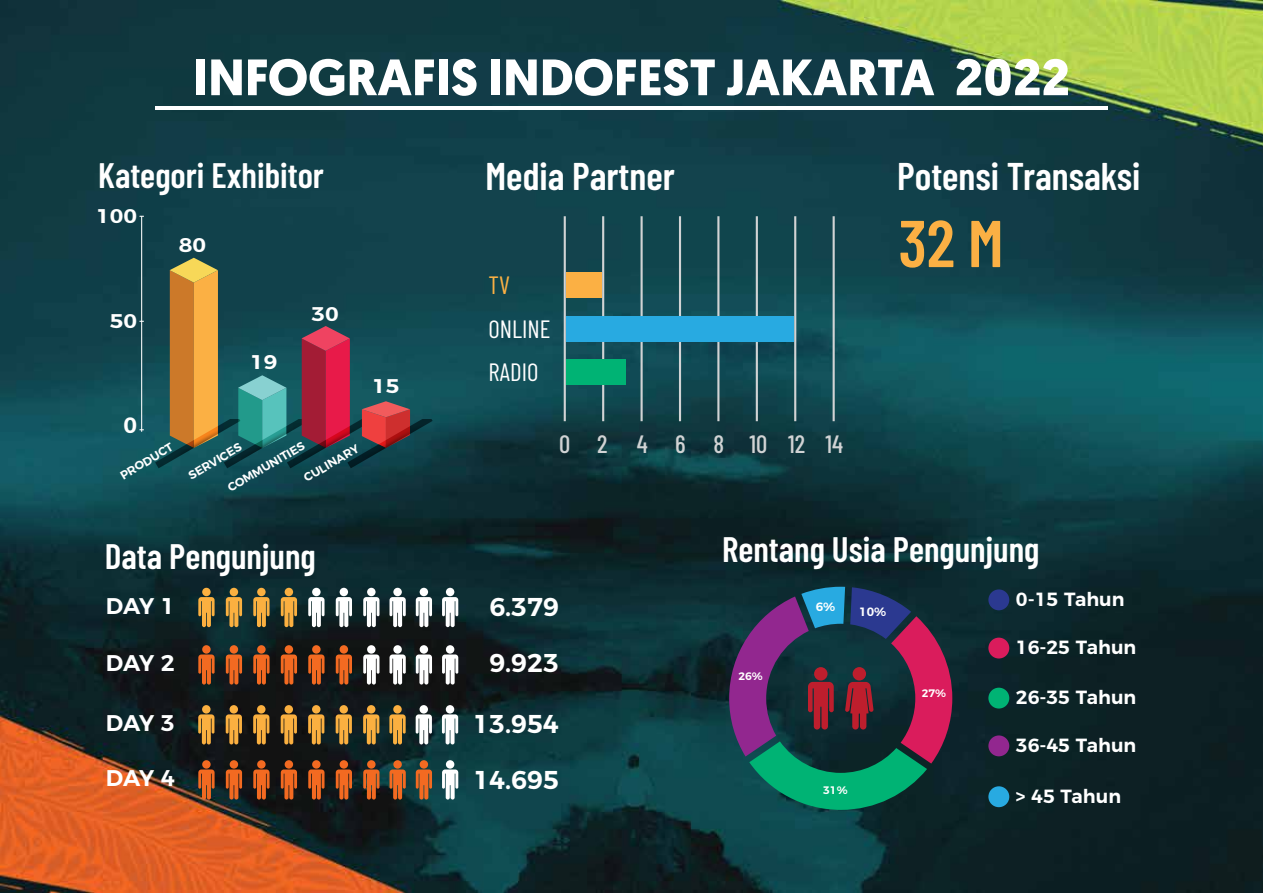
<style>
.page{position:relative;width:1263px;height:893px;background:#fff}
.page>*{position:absolute;margin:0;border:0;box-sizing:border-box;transform-origin:0 0}
.t1{font:600 66px "Barlow Condensed";color:#fbb044}
.t2{font:700 51px "Geomanist";color:#fff}
.t3{font:600 38.55px "Barlow Condensed";color:#fff}
.t4{font:600 35.25px "Barlow Condensed";color:#fff}
.t5{font:600 25.8px/55.9px "Montserrat";color:#fff}
.t6{font:500 25.05px "Barlow Condensed";letter-spacing:.405em;color:#d1d3d4}
.t7{font:25.05px/43.2px "Barlow Condensed";color:#fff}
.t8{font:25.05px "Barlow Condensed";color:#fbb044}
.t9{font:600 22.65px "Montserrat";letter-spacing:-.035em;color:#fff}
.t10{font:600 22.2px "Montserrat";color:#fff}
.t11{font:600 19.8px "Montserrat";color:#fff;scale:1.12 1}
.t12{font:600 19.05px "Montserrat";color:#fff}
.t13{font:600 12px "Montserrat";color:#fff}
.t14{font:600 11.85px "Montserrat";color:#fff}
.t15{font:600 10.8px "Montserrat";color:#fff}
</style>
<div class="page">
<img style="left:0;top:0;width:1263px;height:893px">
<div style="left:202px;top:588px;width:9px;height:8px;background:#fbb040;border-radius:50%"></div>
<svg style="left:198px;top:597px;width:17px;height:30px"></svg>
<div style="left:230px;top:588px;width:8px;height:8px;background:#fbb040;border-radius:50%"></div>
<svg style="left:226px;top:597px;width:16px;height:30px"></svg>
<div style="left:257px;top:588px;width:9px;height:8px;background:#fbb040;border-radius:50%"></div>
<svg style="left:253px;top:597px;width:17px;height:30px"></svg>
<div style="left:285px;top:588px;width:8px;height:8px;background:#fbb040;border-radius:50%"></div>
<svg style="left:281px;top:597px;width:16px;height:30px"></svg>
<div style="left:312px;top:588px;width:9px;height:8px;background:#fff;border-radius:50%"></div>
<svg style="left:308px;top:597px;width:16px;height:30px"></svg>
<div style="left:340px;top:588px;width:8px;height:8px;background:#fff;border-radius:50%"></div>
<svg style="left:336px;top:597px;width:16px;height:30px"></svg>
<div style="left:367px;top:588px;width:9px;height:8px;background:#fff;border-radius:50%"></div>
<svg style="left:363px;top:597px;width:16px;height:30px"></svg>
<div style="left:393px;top:588px;width:9px;height:8px;background:#fff;border-radius:50%"></div>
<svg style="left:389px;top:597px;width:17px;height:30px"></svg>
<div style="left:420px;top:588px;width:8px;height:8px;background:#fff;border-radius:50%"></div>
<svg style="left:416px;top:597px;width:16px;height:30px"></svg>
<div style="left:446px;top:588px;width:8px;height:8px;background:#fff;border-radius:50%"></div>
<svg style="left:442px;top:597px;width:16px;height:30px"></svg>
<div style="left:202px;top:645px;width:9px;height:9px;background:#f36a21;border-radius:50%"></div>
<svg style="left:198px;top:654px;width:17px;height:31px"></svg>
<div style="left:230px;top:645px;width:8px;height:9px;background:#f36a21;border-radius:50%"></div>
<svg style="left:226px;top:654px;width:16px;height:31px"></svg>
<div style="left:257px;top:645px;width:9px;height:9px;background:#f36a21;border-radius:50%"></div>
<svg style="left:253px;top:654px;width:17px;height:31px"></svg>
<div style="left:285px;top:645px;width:8px;height:9px;background:#f36a21;border-radius:50%"></div>
<svg style="left:281px;top:654px;width:16px;height:31px"></svg>
<div style="left:312px;top:645px;width:9px;height:9px;background:#f36a21;border-radius:50%"></div>
<svg style="left:308px;top:654px;width:16px;height:31px"></svg>
<div style="left:340px;top:645px;width:8px;height:9px;background:#f36a21;border-radius:50%"></div>
<svg style="left:336px;top:654px;width:16px;height:31px"></svg>
<div style="left:367px;top:645px;width:9px;height:9px;background:#fff;border-radius:50%"></div>
<svg style="left:363px;top:654px;width:16px;height:31px"></svg>
<div style="left:393px;top:645px;width:9px;height:9px;background:#fff;border-radius:50%"></div>
<svg style="left:389px;top:654px;width:17px;height:31px"></svg>
<div style="left:420px;top:645px;width:8px;height:9px;background:#fff;border-radius:50%"></div>
<svg style="left:416px;top:654px;width:16px;height:31px"></svg>
<div style="left:446px;top:645px;width:8px;height:9px;background:#fff;border-radius:50%"></div>
<svg style="left:442px;top:654px;width:16px;height:31px"></svg>
<div style="left:202px;top:705px;width:9px;height:9px;background:#fbb040;border-radius:50%"></div>
<svg style="left:198px;top:714px;width:16px;height:30px"></svg>
<div style="left:230px;top:705px;width:8px;height:9px;background:#fbb040;border-radius:50%"></div>
<svg style="left:226px;top:714px;width:16px;height:30px"></svg>
<div style="left:257px;top:705px;width:8px;height:9px;background:#fbb040;border-radius:50%"></div>
<svg style="left:253px;top:714px;width:16px;height:30px"></svg>
<div style="left:285px;top:705px;width:8px;height:9px;background:#fbb040;border-radius:50%"></div>
<svg style="left:281px;top:714px;width:16px;height:30px"></svg>
<div style="left:312px;top:705px;width:8px;height:9px;background:#fbb040;border-radius:50%"></div>
<svg style="left:308px;top:714px;width:16px;height:30px"></svg>
<div style="left:339px;top:705px;width:9px;height:9px;background:#fbb040;border-radius:50%"></div>
<svg style="left:336px;top:714px;width:16px;height:30px"></svg>
<div style="left:367px;top:705px;width:8px;height:9px;background:#fbb040;border-radius:50%"></div>
<svg style="left:363px;top:714px;width:16px;height:30px"></svg>
<div style="left:393px;top:705px;width:9px;height:9px;background:#fbb040;border-radius:50%"></div>
<svg style="left:389px;top:714px;width:17px;height:30px"></svg>
<div style="left:419px;top:705px;width:9px;height:9px;background:#fff;border-radius:50%"></div>
<svg style="left:416px;top:714px;width:16px;height:30px"></svg>
<div style="left:446px;top:705px;width:8px;height:9px;background:#fff;border-radius:50%"></div>
<svg style="left:442px;top:714px;width:16px;height:30px"></svg>
<div style="left:202px;top:760px;width:9px;height:9px;background:#f36a21;border-radius:50%"></div>
<svg style="left:198px;top:769px;width:17px;height:30px"></svg>
<div style="left:230px;top:760px;width:8px;height:9px;background:#f36a21;border-radius:50%"></div>
<svg style="left:226px;top:769px;width:16px;height:30px"></svg>
<div style="left:257px;top:760px;width:9px;height:9px;background:#f36a21;border-radius:50%"></div>
<svg style="left:253px;top:769px;width:17px;height:30px"></svg>
<div style="left:285px;top:760px;width:8px;height:9px;background:#f36a21;border-radius:50%"></div>
<svg style="left:281px;top:769px;width:16px;height:30px"></svg>
<div style="left:312px;top:760px;width:9px;height:9px;background:#f36a21;border-radius:50%"></div>
<svg style="left:308px;top:769px;width:16px;height:30px"></svg>
<div style="left:340px;top:760px;width:8px;height:9px;background:#f36a21;border-radius:50%"></div>
<svg style="left:336px;top:769px;width:16px;height:30px"></svg>
<div style="left:367px;top:760px;width:9px;height:9px;background:#f36a21;border-radius:50%"></div>
<svg style="left:363px;top:769px;width:16px;height:30px"></svg>
<div style="left:393px;top:760px;width:9px;height:9px;background:#f36a21;border-radius:50%"></div>
<svg style="left:389px;top:769px;width:17px;height:30px"></svg>
<div style="left:420px;top:760px;width:8px;height:9px;background:#f36a21;border-radius:50%"></div>
<svg style="left:416px;top:769px;width:16px;height:30px"></svg>
<div style="left:446px;top:760px;width:8px;height:9px;background:#fff;border-radius:50%"></div>
<svg style="left:442px;top:769px;width:16px;height:30px"></svg>
<svg style="left:729px;top:587px;width:223px;height:223px;background:#384053"></svg>
<div style="left:988px;top:589px;width:21px;height:21px;background:#2b3990;border-radius:50%"></div>
<div style="left:988px;top:638px;width:21px;height:20px;background:#da1c5c;border-radius:50%"></div>
<div style="left:988px;top:688px;width:21px;height:20px;background:#00b374;border-radius:50%"></div>
<div style="left:988px;top:735px;width:21px;height:21px;background:#92278f;border-radius:50%"></div>
<div style="left:988px;top:786px;width:21px;height:21px;background:#28aae1;border-radius:50%"></div>
<svg style="left:155px;top:258px;width:278px;height:210px;background:#485550"></svg>
<hr style="left:141px;top:216px;width:1px;height:216px;background:#fff">
<hr style="left:564px;top:216px;width:2px;height:205px;background:#d1d3d4">
<hr style="left:602px;top:216px;width:2px;height:205px;background:#d1d3d4">
<hr style="left:640px;top:216px;width:3px;height:205px;background:#d1d3d4">
<hr style="left:679px;top:216px;width:2px;height:205px;background:#d1d3d4">
<hr style="left:717px;top:216px;width:2px;height:205px;background:#d1d3d4">
<hr style="left:756px;top:216px;width:2px;height:205px;background:#d1d3d4">
<hr style="left:794px;top:216px;width:2px;height:205px;background:#d1d3d4">
<hr style="left:833px;top:216px;width:2px;height:205px;background:#d1d3d4">
<div style="left:566px;top:272px;width:36px;height:26px;background:#fbb044"></div>
<div style="left:566px;top:316px;width:228px;height:26px;background:#28aae1"></div>
<div style="left:566px;top:359px;width:59px;height:26px;background:#00b374"></div>
<img style="left:155px;top:107px;width:952px;height:3px">
<h2 class="t2" style="left:193px;top:43px;width:878px">INFOGRAFIS INDOFEST JAKARTA 2022</h2>
<p class="t4" style="left:98px;top:151px;width:227px">Kategori Exhibitor</p>
<p class="t11" style="left:96px;top:200px;width:38px">100</p>
<p class="t11" style="left:179px;top:229px;width:26px">80</p>
<p class="t11" style="left:110px;top:305px;width:26px">50</p>
<p class="t11" style="left:250px;top:346px;width:26px">19</p>
<p class="t11" style="left:311px;top:298px;width:26px">30</p>
<p class="t10" style="left:123px;top:407px;width:15px">0</p>
<p class="t14" style="left:116px;top:468px;width:61px;rotate:-31deg">PRODUCT</p>
<p class="t14" style="left:184px;top:468px;width:61px;rotate:-31deg">SERVICES</p>
<p class="t14" style="left:224px;top:481px;width:89px;rotate:-31deg">COM M UN ITIES</p>
<p class="t14" style="left:300px;top:471px;width:63px;rotate:-31deg">CULIN ARY</p>
<p class="t11" style="left:372px;top:370px;width:26px">15</p>
<p class="t3" style="left:485px;top:149px;width:191px">Media Partner</p>
<p class="t8" style="left:488px;top:267px;width:23px">TV</p>
<p class="t7" style="left:488px;top:306px;width:64px">ONLINE<br>RADIO</p>
<p class="t6" style="left:559px;top:426px;width:286px">0 2 4 6 8101214</p>
<p class="t3" style="left:897px;top:149px;width:245px">Potensi Transaksi</p>
<h1 class="t1" style="left:898px;top:196px;width:106px">32 M</h1>
<p class="t4" style="left:105px;top:531px;width:212px">Data Pengunjung</p>
<p class="t4" style="left:722px;top:524px;width:319px">Rentang Usia Pengunjung</p>
<p class="t9" style="left:106px;top:587px;width:71px">DAY 1</p>
<p class="t9" style="left:106px;top:645px;width:71px">DAY 2</p>
<p class="t9" style="left:106px;top:705px;width:71px">DAY 3</p>
<p class="t9" style="left:106px;top:760px;width:71px">DAY 4</p>
<p class="t5" style="left:489px;top:577px;width:71px">6.379<br>9.923</p>
<p class="t5" style="left:473px;top:695px;width:87px;line-height:55.1px">13.954<br>14.695</p>
<p class="t15" style="left:738px;top:667px;width:26px">26%</p>
<p class="t13" style="left:816px;top:597px;width:21px">6%</p>
<p class="t13" style="left:859px;top:602px;width:29px">10%</p>
<p class="t15" style="left:823px;top:782px;width:26px">31%</p>
<p class="t15" style="left:922px;top:684px;width:26px">27%</p>
<p class="t12" style="left:1016px;top:584px;width:110px">0-15 Tahun</p>
<p class="t12" style="left:1016px;top:632px;width:122px">16-25 Tahun</p>
<p class="t12" style="left:1016px;top:682px;width:122px">26-35 Tahun</p>
<p class="t12" style="left:1016px;top:730px;width:122px">36-45 Tahun</p>
<p class="t12" style="left:1016px;top:781px;width:107px">&gt; 45 Tahun</p>
</div>
